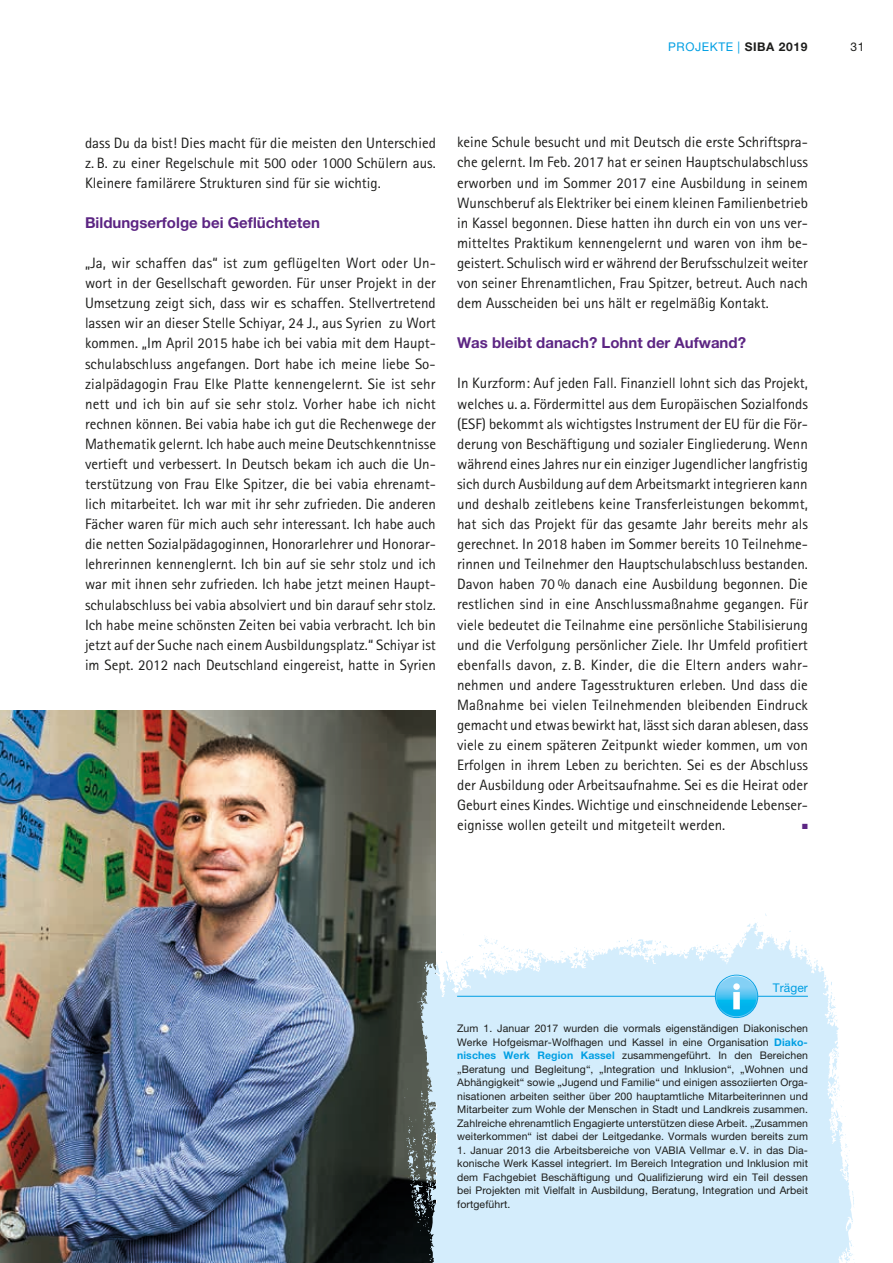
<style>
.page{position:relative;width:893px;height:1263px;background:#fff}
.page>*{position:absolute;margin:0;border:0;box-sizing:border-box;transform-origin:0 0}
.t1{font:15px/20.1px "Agfa Rotis Sans Serif";color:#1d1d1b;text-align:justify}
.t2{font:700 15px "Helvetica Neue LT Pro";color:#5c2583}
.t3{font:12px "Helvetica Neue LT Pro";letter-spacing:.05em;color:#009fe3}
.t4{font:12px "Helvetica Neue LT Pro";color:#1d1d1b}
.t5{font:10.5px/13.5px "Helvetica Neue LT Pro";letter-spacing:.01em;color:#1d1d1b;text-align:justify}
.t6{font:7.5px "Zapf Dingbats ITC";color:#5c2583}
.s1{font-weight:700;color:#1d1d1b}
.s2{font-weight:700;color:#009fe3}
</style>
<div class="page">
<img style="left:0;top:710px;width:435px;height:553px">
<svg style="left:402px;top:913px;width:452px;height:350px;background:#d1e5f0"></svg>
<hr style="left:457px;top:996px;width:351px;height:1px;background:#009fe3">
<svg style="left:715px;top:975px;width:43px;height:43px"></svg>
<svg style="left:716px;top:975px;width:41px;height:42px"></svg>
<svg style="left:717px;top:976px;width:39px;height:40px"></svg>
<svg style="left:733px;top:983px;width:7px;height:26px"></svg>
<p class="t3" style="left:668px;top:40px;width:141px">PROJEKTE | <span class="s1">SIBA 2019</span></p>
<p class="t4" style="left:850px;top:40px;width:15px">31</p>
<p class="t1" style="left:85px;top:132px;width:352px">dass Du da bist! Dies macht für die meisten den Unterschied z. B. zu einer Regelschule mit 500 oder 1000 Schülern aus.<br>Kleinere familärere Strukturen sind für sie wichtig.</p>
<p class="t2" style="left:85px;top:213px;width:236px">Bildungserfolge bei Geflüchteten</p>
<p class="t1" style="left:85px;top:253px;width:352px">„Ja, wir schaffen das“ ist zum geflügelten Wort oder Un&shy;wort in der Gesellschaft geworden. Für unser Projekt in der Umsetzung zeigt sich, dass wir es schaffen. Stellvertretend lassen wir an dieser Stelle Schiyar, 24 J., aus Syrien zu Wort kommen. „Im April 2015 habe ich bei vabia mit dem Haupt&shy;schulabschluss angefangen. Dort habe ich meine liebe So&shy;zialpädagogin Frau Elke Platte kennengelernt. Sie ist sehr nett und ich bin auf sie sehr stolz. Vorher habe ich nicht rechnen können. Bei vabia habe ich gut die Rechenwege der Mathematik gelernt. Ich habe auch meine Deutschkenntnisse vertieft und verbessert. In Deutsch bekam ich auch die Un&shy;terstützung von Frau Elke Spitzer, die bei vabia ehrenamt&shy;lich mitarbeitet. Ich war mit ihr sehr zufrieden. Die anderen Fächer waren für mich auch sehr interessant. Ich habe auch die netten Sozialpädagoginnen, Honorarlehrer und Honorar&shy;lehrerinnen kennenglernt. Ich bin auf sie sehr stolz und ich war mit ihnen sehr zufrieden. Ich habe jetzt meinen Haupt&shy;schulabschluss bei vabia absolviert und bin darauf sehr stolz.<br>Ich habe meine schönsten Zeiten bei vabia verbracht. Ich bin jetzt auf der Suche nach einem Ausbildungsplatz.“ Schiyar ist im Sept. 2012 nach Deutschland eingereist, hatte in Syrien</p>
<p class="t1" style="left:457px;top:132px;width:352px">keine Schule besucht und mit Deutsch die erste Schriftspra&shy;che gelernt. Im Feb. 2017 hat er seinen Hauptschulabschluss erworben und im Sommer 2017 eine Ausbildung in seinem Wunschberuf als Elektriker bei einem kleinen Familienbetrieb in Kassel begonnen. Diese hatten ihn durch ein von uns ver&shy;mitteltes Praktikum kennengelernt und waren von ihm be&shy;geistert. Schulisch wird er während der Berufsschulzeit weiter von seiner Ehrenamtlichen, Frau Spitzer, betreut. Auch nach dem Ausscheiden bei uns hält er regelmäßig Kontakt.</p>
<p class="t2" style="left:457px;top:334px;width:290px">Was bleibt danach? Lohnt der Aufwand?</p>
<p class="t1" style="left:457px;top:373px;width:353px;text-align:left">In Kurzform: Auf jeden Fall. Finanziell lohnt sich das Projekt, welches u. a. Fördermittel aus dem Europäischen Sozialfonds (ESF) bekommt als wichtigstes Instrument der EU für die För&shy;derung von Beschäftigung und sozialer Eingliederung. Wenn während eines Jahres nur ein einziger Jugendlicher langfristig sich durch Ausbildung auf dem Arbeitsmarkt integrieren kann und deshalb zeitlebens keine Transferleistungen bekommt, hat sich das Projekt für das gesamte Jahr bereits mehr als gerechnet. In 2018 haben im Sommer bereits 10 Teilnehme&shy;rinnen und Teilnehmer den Hauptschulabschluss bestanden.<br>Davon haben 70 % danach eine Ausbildung begonnen. Die restlichen sind in eine Anschlussmaßnahme gegangen. Für viele bedeutet die Teilnahme eine persönliche Stabilisierung und die Verfolgung persönlicher Ziele. Ihr Umfeld profitiert ebenfalls davon, z. B. Kinder, die die Eltern anders wahr&shy;nehmen und andere Tagesstrukturen erleben. Und dass die Maßnahme bei vielen Teilnehmenden bleibenden Eindruck gemacht und etwas bewirkt hat, lässt sich daran ablesen, dass viele zu einem späteren Zeitpunkt wieder kommen, um von Erfolgen in ihrem Leben zu berichten. Sei es der Abschluss der Ausbildung oder Arbeitsaufnahme. Sei es die Heirat oder Geburt eines Kindes. Wichtige und einschneidende Lebenser&shy;eignisse wollen geteilt und mitgeteilt werden.</p>
<p class="t6" style="left:802px;top:823px;width:7px">■</p>
<p class="t3" style="left:773px;top:980px;width:37px">Träger</p>
<p class="t5" style="left:457px;top:1022px;width:352px">Zum 1. Januar 2017 wurden die vormals eigenständigen Diakonischen Werke Hofgeismar-Wolfhagen und Kassel in eine Organisation <span class="s2">Diako&shy;nisches Werk Region Kassel</span> zusammengeführt. In den Bereichen „Beratung und Begleitung“, „Integration und Inklusion“, „Wohnen und Abhängigkeit“ sowie „Jugend und Familie“ und einigen assoziierten Orga&shy;nisationen arbeiten seither über 200 hauptamtliche Mitarbeiterinnen und Mitarbeiter zum Wohle der Menschen in Stadt und Landkreis zusammen.<br>Zahlreiche ehrenamtlich Engagierte unterstützen diese Arbeit. „Zusammen weiterkommen“ ist dabei der Leitgedanke. Vormals wurden bereits zum</p>
<p class="t5" style="left:457px;top:1143px;width:352px">1. Januar 2013 die Arbeitsbereiche von VABIA Vellmar e.V. in das Dia&shy;konische Werk Kassel integriert. Im Bereich Integration und Inklusion mit dem Fachgebiet Beschäftigung und Qualifizierung wird ein Teil dessen bei Projekten mit Vielfalt in Ausbildung, Beratung, Integration und Arbeit fortgeführt.</p>
</div>
